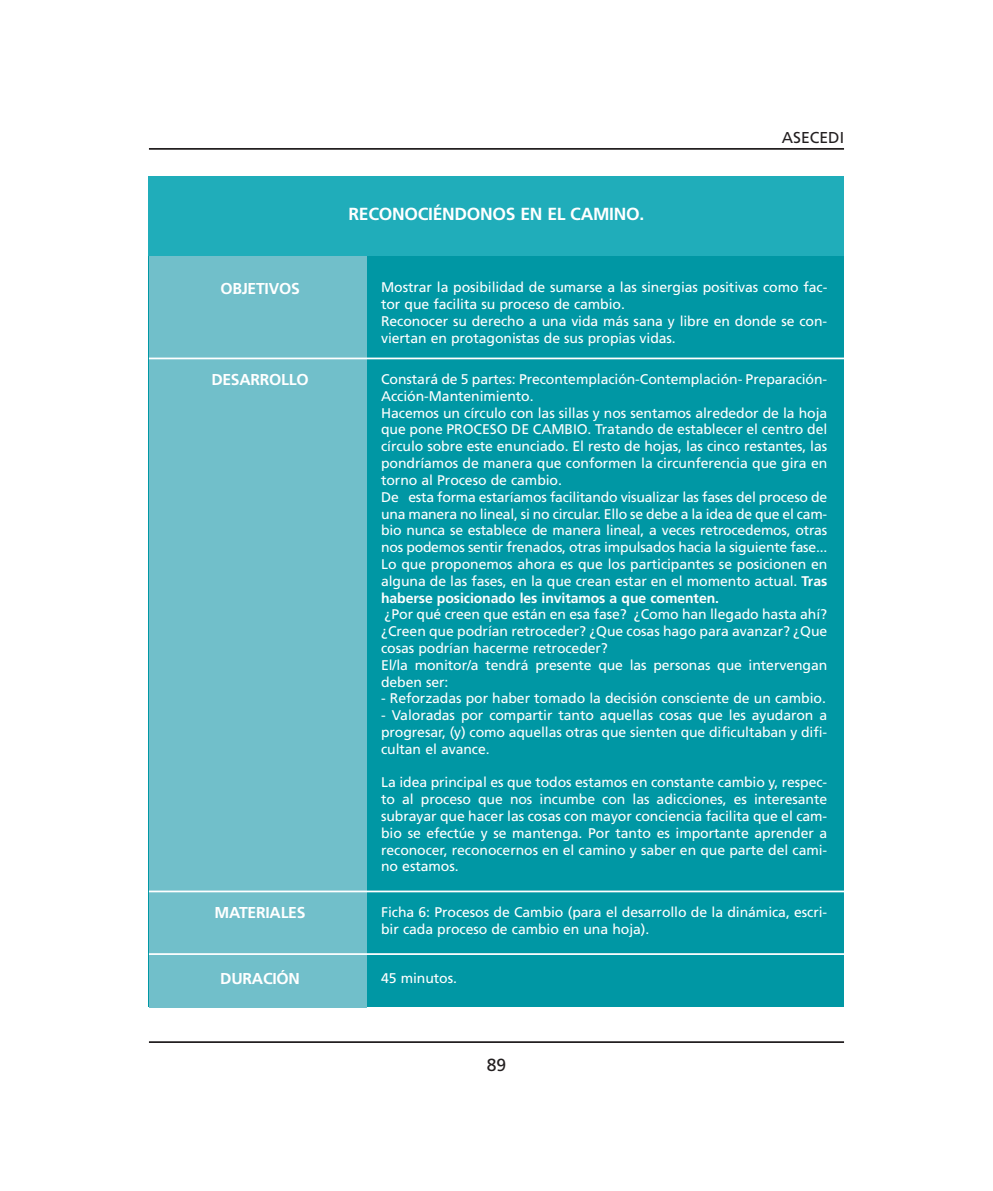
<style>
.page{position:relative;width:993px;height:1191px;background:#fff}
.page>*{position:absolute;margin:0;border:0;box-sizing:border-box;transform-origin:0 0}
.t1{font:700 17.5px "Frutiger";letter-spacing:-.015em;color:#fff}
.t2{font:17.5px "Frutiger";color:#231f20}
.t3{font:700 15.75px "Frutiger";letter-spacing:-.015em;color:#fff}
.t4{font:15.75px "Frutiger";color:#231f20}
.t5{font:14px/16.8px "Frutiger";letter-spacing:-.005em;color:#fff}
.s1{font-weight:700}
</style>
<div class="page">
<hr style="left:149px;top:148px;width:694px;height:2px;background:#231f20">
<hr style="left:149px;top:1041px;width:694px;height:2px;background:#231f20">
<div style="left:149px;top:176px;width:694px;height:831px;background:#0097a4"></div>
<div style="left:149px;top:177px;width:217px;height:830px;background:#71bfca"></div>
<div style="left:149px;top:176px;width:694px;height:80px;background:#20adba"></div>
<hr style="left:149px;top:357px;width:694px;height:2px;background:#fff">
<hr style="left:149px;top:953px;width:694px;height:2px;background:#fff">
<hr style="left:149px;top:890px;width:694px;height:2px;background:#fff">
<p class="t1" style="left:348px;top:206px;width:297px">RECONOCIÉNDONOS EN EL CAMINO.</p>
<p class="t4" style="left:781px;top:131px;width:64px">ASECEDI</p>
<p class="t3" style="left:220px;top:282px;width:81px">OBJETIVOS</p>
<p class="t5" style="left:381px;top:280px;width:447px">Mostrar la posibilidad de sumarse a las sinergias positivas como fac&shy;tor que facilita su proceso de cambio.<br>Reconocer su derecho a una vida más sana y libre en donde se con&shy;viertan en protagonistas de sus propias vidas.</p>
<p class="t3" style="left:211px;top:373px;width:99px">DESARROLLO</p>
<p class="t5" style="left:381px;top:372px;width:447px">Constará de 5 partes: Precontemplación-Contemplación- Preparación-Acción-Mantenimiento.<br>Hacemos un círculo con las sillas y nos sentamos alrededor de la hoja que pone PROCESO DE CAMBIO. Tratando de establecer el centro del círculo sobre este enunciado. El resto de hojas, las cinco restantes, las pondríamos de manera que conformen la circunferencia que gira en torno al Proceso de cambio.<br>De esta forma estaríamos facilitando visualizar las fases del proceso de una manera no lineal, si no circular. Ello se debe a la idea de que el cam&shy;bio nunca se establece de manera lineal, a veces retrocedemos, otras nos podemos sentir frenados, otras impulsados hacia la siguiente fase...<br>Lo que proponemos ahora es que los participantes se posicionen en alguna de las fases, en la que crean estar en el momento actual. <span class="s1">Tras haberse posicionado les invitamos a que comenten.</span></p>
<p class="t5" style="left:381px;top:607px;width:447px">¿Por qué creen que están en esa fase? ¿Como han llegado hasta ahí? ¿Creen que podrían retroceder? ¿Que cosas hago para avanzar? ¿Que cosas podrían hacerme retroceder?<br>El/la monitor/a tendrá presente que las personas que intervengan deben ser:</p>
<p class="t5" style="left:381px;top:691px;width:446px">- Reforzadas por haber tomado la decisión consciente de un cambio.</p>
<p class="t5" style="left:381px;top:708px;width:447px;text-align:justify">- Valoradas por compartir tanto aquellas cosas que les ayudaron a progresar, (y) como aquellas otras que sienten que dificultaban y difi&shy;cultan el avance.</p>
<p class="t5" style="left:381px;top:775px;width:447px;text-align:justify">La idea principal es que todos estamos en constante cambio y, respec&shy;to al proceso que nos incumbe con las adicciones, es interesante subrayar que hacer las cosas con mayor conciencia facilita que el cam&shy;bio se efectúe y se mantenga. Por tanto es importante aprender a reconocer, reconocernos en el camino y saber en que parte del cami&shy;no estamos.</p>
<p class="t3" style="left:214px;top:906px;width:92px">MATERIALES</p>
<p class="t5" style="left:381px;top:904px;width:447px">Ficha 6: Procesos de Cambio (para el desarrollo de la dinámica, escri&shy;bir cada proceso de cambio en una hoja).</p>
<p class="t3" style="left:220px;top:972px;width:81px">DURACIÓN</p>
<p class="t5" style="left:381px;top:970px;width:77px">45 minutos.</p>
<p class="t2" style="left:486px;top:1058px;width:21px">89</p>
</div>
